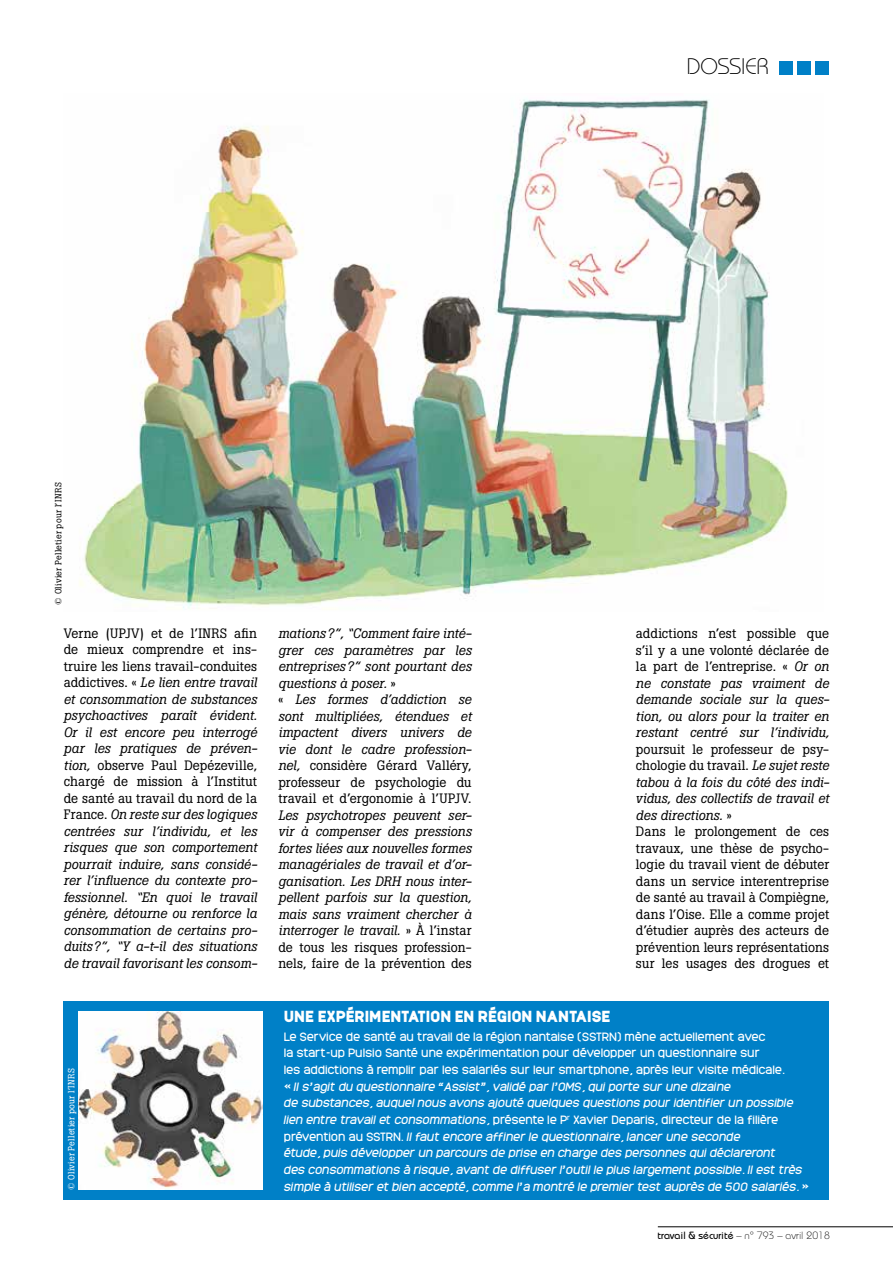
<style>
.page{position:relative;width:893px;height:1263px;background:#fff}
.page>*{position:absolute;margin:0;border:0;box-sizing:border-box;transform-origin:0 0}
.t1{font:300 22.5px "Bauhaus";letter-spacing:-.02em;color:#000}
.t2{font:900 15px "Monark";letter-spacing:-.025em;color:#fff}
.t3{font:italic 13.5px/16.5px "Boton";letter-spacing:.005em;color:#000;text-align:justify}
.t4{font:13.5px/16.5px "Boton";letter-spacing:.005em;color:#000}
.t5{font:italic 11.25px/16.6px "Monark";letter-spacing:-.02em;color:#fff}
.t6{font:500 10.5px "Bauhaus";color:#000}
.t7{font:9px "Boton";letter-spacing:.02em;color:#000}
.t8{font:9px "Boton";letter-spacing:.02em;color:#fff}
.s1{font-style:normal}
.s2{font-style:italic}
.s3{font-weight:300}
</style>
<div class="page">
<div style="left:779px;top:61px;width:14px;height:13px;background:#0080c7"></div>
<div style="left:797px;top:61px;width:14px;height:13px;background:#0080c7"></div>
<div style="left:815px;top:61px;width:14px;height:13px;background:#0080c7"></div>
<hr style="left:658px;top:1226px;width:235px;height:1px;background:#000">
<div style="left:64px;top:1001px;width:765px;height:198px;background:#0080c7"></div>
<img style="left:79px;top:99px;width:709px;height:510px">
<img style="left:79px;top:1011px;width:184px;height:178px">
<h1 class="t1" style="left:687px;top:53px;width:84px">DOSSIER</h1>
<p class="t7" style="left:53px;top:604px;width:124px;rotate:-90deg">© Olivier Pelletier pour l’INRS</p>
<p class="t3" style="left:64px;top:625px;width:195px"><span class="s1">Verne (UPJV) et de l’INRS afin de mieux comprendre et ins&shy;truire les liens travail-conduites addictives. «</span> Le lien entre travail et consommation de substances psychoactives paraît évident.<br>Or il est encore peu interrogé par les pratiques de préven&shy;tion, <span class="s1">observe Paul Depézeville, chargé de mission à l’Institut de santé au travail du nord de la France.</span> On reste sur des logiques centrées sur l’individu, et les risques que son comportement pourrait induire, sans considé&shy;rer l’influence du contexte pro&shy;fessionnel. “En quoi le travail génère, détourne ou renforce la consommation de certains pro&shy;duits?”, “Y a-t-il des situations de travail favorisant les consom-</p>
<p class="t8" style="left:66px;top:1190px;width:124px;rotate:-90deg">© Olivier Pelletier pour l’INRS</p>
<p class="t3" style="left:278px;top:625px;width:195px;text-align:left">mations?”, “Comment faire inté&shy;grer ces paramètres par les entreprises?” sont pourtant des questions à poser. <span class="s1">»<br>«</span> Les formes d’addiction se sont multipliées, étendues et impactent divers univers de vie dont le cadre profession&shy;nel, <span class="s1">considère Gérard Valléry, professeur de psychologie du travail et d’ergonomie à l’UPJV.</span></p>
<p class="t3" style="left:278px;top:807px;width:195px">Les psychotropes peuvent ser&shy;vir à compenser des pressions fortes liées aux nouvelles formes managériales de travail et d’or&shy;ganisation. Les DRH nous inter&shy;pellent parfois sur la question, mais sans vraiment chercher à interroger le travail. <span class="s1">» À l’instar de tous les risques profession&shy;nels, faire de la prévention des</span></p>
<p class="t3" style="left:636px;top:625px;width:195px"><span class="s1">addictions n’est possible que s’il y a une volonté déclarée de la part de l’entreprise. «</span> Or on ne constate pas vraiment de demande sociale sur la ques&shy;tion, ou alors pour la traiter en restant centré sur l’individu,</p>
<p class="t4" style="left:636px;top:740px;width:195px">poursuit le professeur de psy&shy;chologie du travail. <span class="s2">Le sujet reste tabou à la fois du côté des indi&shy;vidus, des collectifs de travail et des directions.</span> »<br>Dans le prolongement de ces travaux, une thèse de psycho&shy;logie du travail vient de débuter dans un service interentreprise de santé au travail à Compiègne, dans l’Oise. Elle a comme projet d’étudier auprès des acteurs de prévention leurs représentations sur les usages des drogues et</p>
<p class="t2" style="left:284px;top:1006px;width:328px">UNE EXPÉRIMENTATION EN RÉGION NANTAISE</p>
<p class="t5" style="left:284px;top:1027px;width:527px"><span class="s1">Le Service de santé au travail de la région nantaise (SSTRN) mène actuellement avec<br>la start-up Pulsio Santé une expérimentation pour développer un questionnaire sur<br>les addictions à remplir par les salariés sur leur smartphone, après leur visite médicale.<br>«</span> Il s’agit du questionnaire “Assist”, validé par l’OMS, qui porte sur une dizaine<br>de substances, auquel nous avons ajouté quelques questions pour identifier un possible lien entre travail et consommations, <span class="s1">présente le P</span><sup>r</sup> <span class="s1">Xavier Deparis, directeur de la filière prévention au SSTRN.</span> Il faut encore affiner le questionnaire, lancer une seconde<br>étude, puis développer un parcours de prise en charge des personnes qui déclareront<br>des consommations à risque, avant de diffuser l’outil le plus largement possible. Il est très simple à utiliser et bien accepté, comme l’a montré le premier test auprès de 500 salariés. <span class="s1">»</span></p>
<p class="t6" style="left:658px;top:1229px;width:174px">travail &amp; sécurité <span class="s3">– n° 793 – avril 2018</span></p>
</div>
